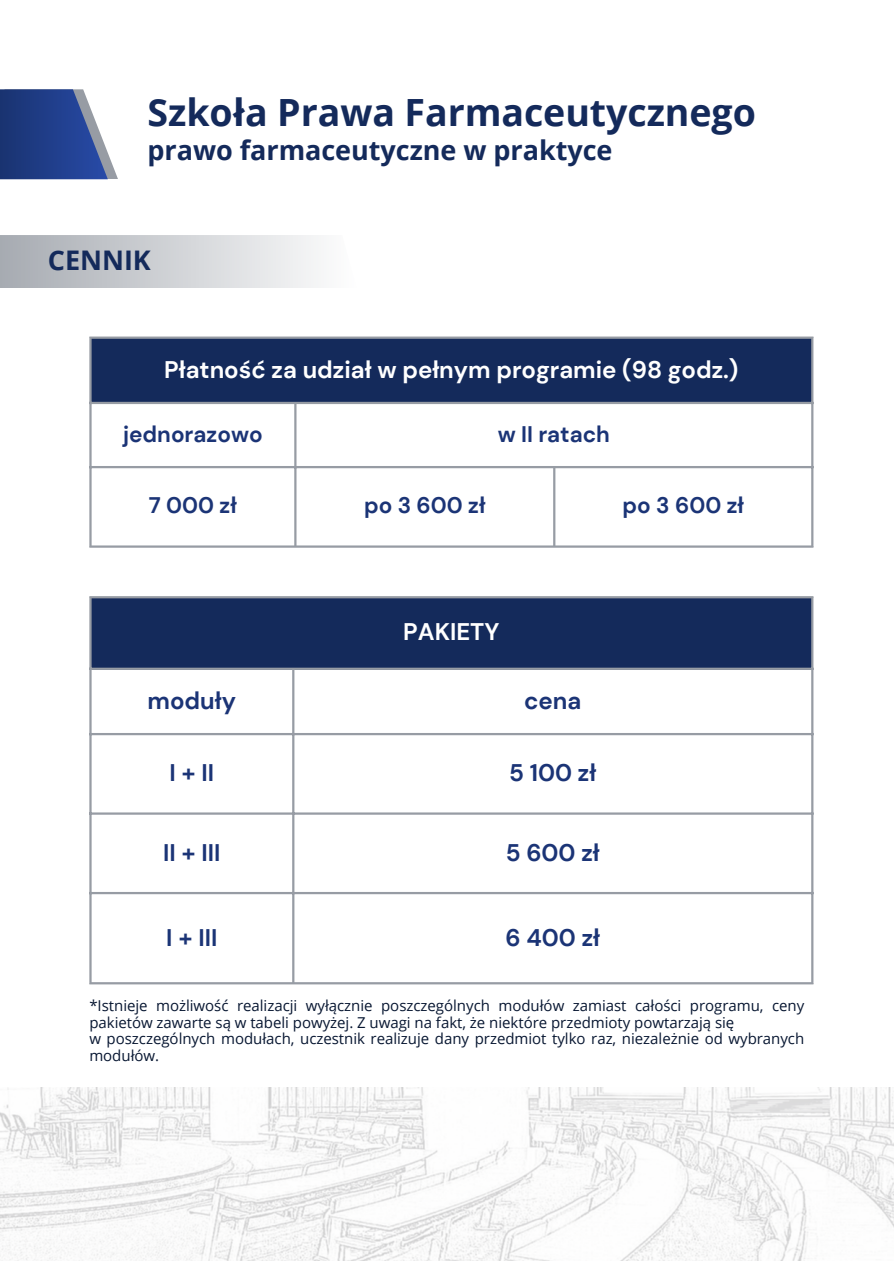
<style>
.page{position:relative;width:894px;height:1264px;background:#fff}
.page>*{position:absolute;margin:0;border:0;box-sizing:border-box;transform-origin:0 0}
.t1{font:700 37.5px "Open Sans";color:#142a5b}
.t2{font:700 27px "Open Sans";color:#142a5b}
.t3{font:700 24px "DM Sans";color:#fff}
.t4{font:700 24px "DM Sans";color:#1b3476}
.t5{font:700 22.5px "DM Sans";color:#1b3476}
.t6{font:15px/16.8px "Open Sans";color:#081732}
</style>
<div class="page">
<img style="left:0;top:1087px;width:893px;height:173px">
<div style="left:90px;top:597px;width:722px;height:72px;background:#142a5b"></div>
<hr style="left:89px;top:598px;width:3px;height:384px;background:#979ca4">
<hr style="left:292px;top:670px;width:2px;height:312px;background:#979ca4">
<hr style="left:811px;top:598px;width:2px;height:384px;background:#979ca4">
<hr style="left:89px;top:596px;width:724px;height:2px;background:#979ca4">
<hr style="left:89px;top:667px;width:724px;height:3px;background:#979ca4">
<hr style="left:89px;top:733px;width:724px;height:2px;background:#979ca4">
<hr style="left:89px;top:812px;width:724px;height:2px;background:#979ca4">
<hr style="left:89px;top:892px;width:724px;height:2px;background:#979ca4">
<hr style="left:89px;top:982px;width:724px;height:2px;background:#979ca4">
<svg style="left:0;top:235px;width:318px;height:53px;background:#cdcfd3"></svg>
<div style="left:90px;top:337px;width:722px;height:66px;background:#142a5b"></div>
<hr style="left:89px;top:339px;width:3px;height:206px;background:#979ca4">
<hr style="left:294px;top:404px;width:2px;height:141px;background:#979ca4">
<hr style="left:553px;top:468px;width:2px;height:77px;background:#979ca4">
<hr style="left:811px;top:339px;width:2px;height:206px;background:#979ca4">
<hr style="left:89px;top:336px;width:724px;height:3px;background:#979ca4">
<hr style="left:89px;top:402px;width:724px;height:2px;background:#979ca4">
<hr style="left:89px;top:466px;width:724px;height:2px;background:#979ca4">
<hr style="left:89px;top:545px;width:724px;height:2px;background:#979ca4">
<svg style="left:0;top:89px;width:118px;height:90px;background:#4a619b"></svg>
<p class="t1" style="left:147px;top:86px;width:609px">Szkoła Prawa Farmaceutycznego</p>
<p class="t2" style="left:147px;top:131px;width:466px">prawo farmaceutyczne w praktyce</p>
<p class="t2" style="left:48px;top:242px;width:104px">CENNIK</p>
<p class="t3" style="left:164px;top:354px;width:575px">Płatność za udział w pełnym programie (98 godz.)</p>
<p class="t5" style="left:123px;top:420px;width:141px">jednorazowo</p>
<p class="t5" style="left:497px;top:420px;width:114px">w II ratach</p>
<p class="t5" style="left:149px;top:491px;width:89px">7 000 zł</p>
<p class="t5" style="left:364px;top:491px;width:123px">po 3 600 zł</p>
<p class="t5" style="left:622px;top:491px;width:123px">po 3 600 zł</p>
<h2 class="t3" style="left:403px;top:616px;width:98px">PAKIETY</h2>
<p class="t4" style="left:147px;top:685px;width:90px">moduły</p>
<h1 class="t4" style="left:524px;top:685px;width:59px">cena</h1>
<h3 class="t4" style="left:169px;top:757px;width:46px">I+II</h3>
<p class="t4" style="left:509px;top:757px;width:89px">5 100 zł</p>
<p class="t4" style="left:163px;top:837px;width:59px">II + III</p>
<p class="t4" style="left:505px;top:837px;width:96px">5 600 zł</p>
<p class="t4" style="left:166px;top:922px;width:53px">I + III</p>
<p class="t4" style="left:505px;top:922px;width:96px">6 400 zł</p>
<p class="t6" style="left:89px;top:996px;width:716px">*Istnieje możliwość realizacji wyłącznie poszczególnych modułów zamiast całości programu, ceny pakietów zawarte są w tabeli powyżej. Z uwagi na fakt, że niektóre przedmioty powtarzają się</p>
<p class="t6" style="left:89px;top:1030px;width:716px">w poszczególnych modułach, uczestnik realizuje dany przedmiot tylko raz, niezależnie od wybranych modułów.</p>
</div>
